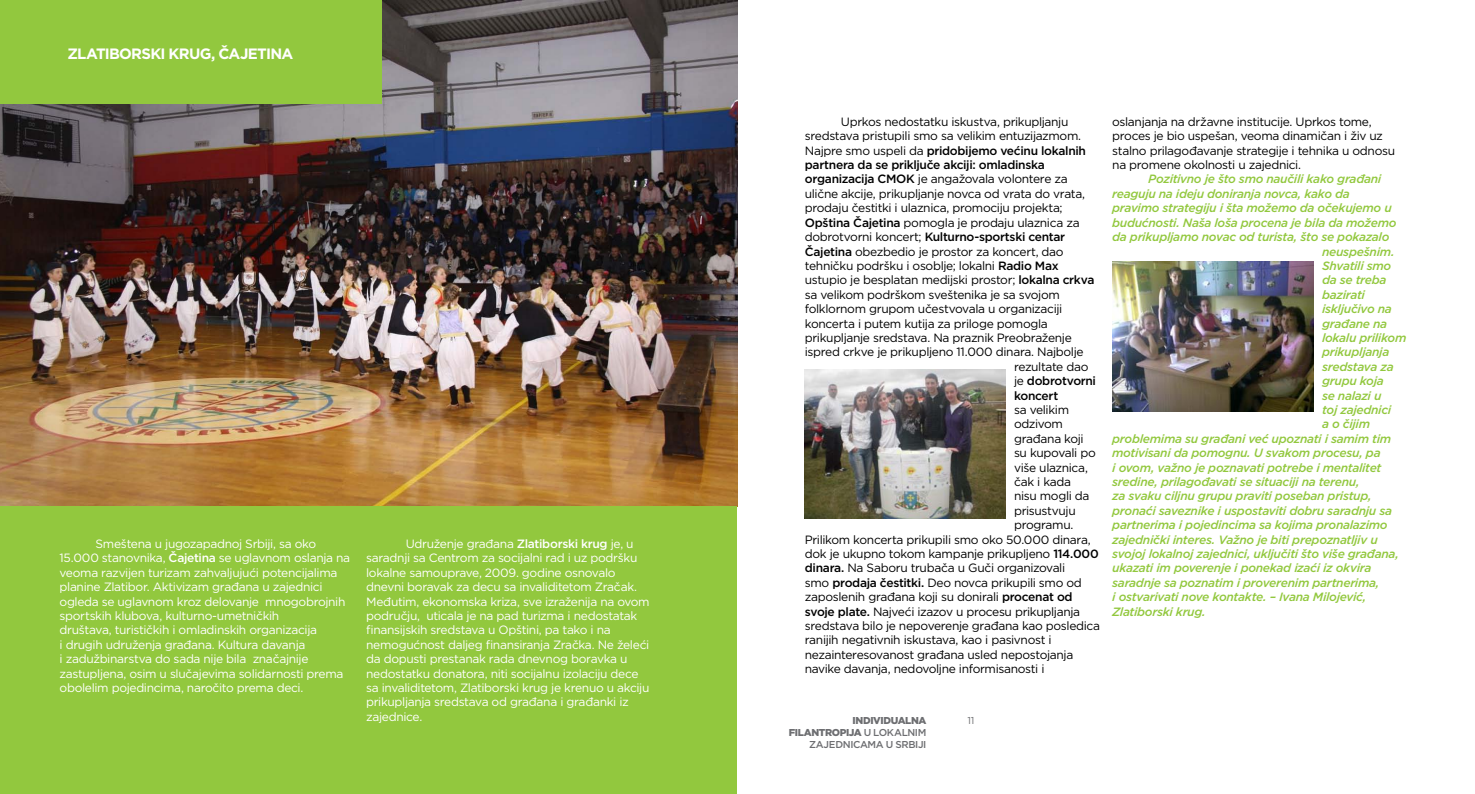
<style>
.page{position:relative;width:1475px;height:794px;background:#fff}
.page>*{position:absolute;margin:0;border:0;box-sizing:border-box;transform-origin:0 0}
.t1{font:700 15px "Gotham";letter-spacing:-.045em;color:#fff}
.t2{font:12px/14.4px "Gotham";letter-spacing:-.03em;color:#000}
.t3{font:12px/14.4px "Gotham";letter-spacing:-.03em;color:#fff}
.t4{font:italic 500 12px "Gotham";letter-spacing:-.025em;color:#92c83e}
.t5{font:500 12px "Gotham";letter-spacing:-.025em;color:#000}
.t6{font:500 10px/12px "Gotham";letter-spacing:-.035em;color:#6d6e71;text-align:right}
.t7{font:900 10px "Gotham";letter-spacing:-.04em;color:#6d6e71}
.t8{font:10px "Gotham";color:#6d6e71}
.s1{font-weight:500}
.s2{font-weight:400}
.s3{font-weight:900}
</style>
<div class="page">
<img style="left:0;top:0;width:737px;height:506px">
<img style="left:804px;top:369px;width:201px;height:150px">
<img style="left:1112px;top:261px;width:201px;height:150px">
<div style="left:0;top:0;width:381px;height:104px;background:#92c83e"></div>
<div style="left:0;top:506px;width:737px;height:288px;background:#92c83e"></div>
<p class="t1" style="left:67px;top:44px;width:227px">ZLATIBORSKI KRUG, ČAJETINA</p>
<p class="t3" style="left:60px;top:536px;width:292px;text-indent:36px">Smeštena u jugozapadnoj Srbiji, sa oko 15.000 stanovnika, <span class="s1">Čajetina</span> se uglavnom oslanja na veoma razvijen turizam zahvaljujući potencijalima planine Zlatibor. Aktivizam građana u zajednici ogleda se uglavnom kroz delovanje mnogobrojnih sportskih klubova, kulturno-umetničkih<br>društava, turističkih i omladinskih organizacija<br>i drugih udruženja građana. Kultura davanja<br>i zadužbinarstva do sada nije bila značajnije zastupljena, osim u slučajevima solidarnosti prema obolelim pojedincima, naročito prema deci.</p>
<p class="t3" style="left:366px;top:536px;width:285px;text-indent:40px">Udruženje građana <span class="s1">Zlatiborski krug</span> je, u saradnji sa Centrom za socijalni rad i uz podršku lokalne samouprave, 2009. godine osnovalo dnevni boravak za decu sa invaliditetom Zračak.<br>Međutim, ekonomska kriza, sve izraženija na ovom području, uticala je na pad turizma i nedostatak finansijskih sredstava u Opštini, pa tako i na nemogućnost daljeg finansiranja Zračka. Ne želeći da dopusti prestanak rada dnevnog boravka u nedostatku donatora, niti socijalnu izolaciju dece sa invaliditetom, Zlatiborski krug je krenuo u akciju prikupljanja sredstava od građana i građanki iz zajednice.</p>
<p class="t2" style="left:840px;top:114px;width:229px">Uprkos nedostatku iskustva, prikupljanju</p>
<p class="t2" style="left:804px;top:129px;width:278px">sredstava pristupili smo sa velikim entuzijazmom.</p>
<p class="t5" style="left:804px;top:143px;width:283px"><span class="s2">Najpre smo uspeli da</span> pridobijemo većinu lokalnih</p>
<p class="t5" style="left:804px;top:157px;width:241px">partnera da se priključe akciji: omladinska</p>
<p class="t2" style="left:804px;top:172px;width:264px"><span class="s1">organizacija CMOK</span> je angažovala volontere za</p>
<p class="t2" style="left:804px;top:186px;width:282px">ulične akcije, prikupljanje novca od vrata do vrata,</p>
<p class="t2" style="left:804px;top:201px;width:259px">prodaju čestitki i ulaznica, promociju projekta;</p>
<p class="t2" style="left:804px;top:215px;width:276px"><span class="s1">Opština Čajetina</span> pomogla je prodaju ulaznica za</p>
<p class="t5" style="left:804px;top:229px;width:262px"><span class="s2">dobrotvorni koncert;</span> Kulturno-sportski centar</p>
<p class="t2" style="left:804px;top:244px;width:260px"><span class="s1">Čajetina</span> obezbedio je prostor za koncert, dao</p>
<p class="t2" style="left:804px;top:258px;width:255px">tehničku podršku i osoblje; lokalni <span class="s1">Radio Max</span></p>
<p class="t2" style="left:804px;top:273px;width:291px">ustupio je besplatan medijski prostor; <span class="s1">lokalna crkva</span></p>
<p class="t2" style="left:804px;top:287px;width:256px">sa velikom podrškom sveštenika je sa svojom</p>
<p class="t2" style="left:804px;top:301px;width:259px">folklornom grupom učestvovala u organizaciji</p>
<p class="t2" style="left:804px;top:316px;width:244px">koncerta i putem kutija za priloge pomogla</p>
<p class="t2" style="left:804px;top:330px;width:268px">prikupljanje sredstava. Na praznik Preobraženje</p>
<p class="t2" style="left:804px;top:345px;width:280px">ispred crkve je prikupljeno 11.000 dinara. Najbolje</p>
<p class="t2" style="left:1013px;top:359px;width:76px">rezultate dao</p>
<p class="t5" style="left:1013px;top:373px;width:83px"><span class="s2">je</span> dobrotvorni</p>
<p class="t5" style="left:1013px;top:387px;width:46px">koncert</p>
<p class="t2" style="left:1013px;top:402px;width:56px">sa velikim</p>
<p class="t2" style="left:1013px;top:417px;width:50px">odzivom</p>
<p class="t2" style="left:1013px;top:431px;width:71px">građana koji</p>
<p class="t2" style="left:1013px;top:445px;width:83px">su kupovali po</p>
<p class="t2" style="left:1013px;top:460px;width:75px">više ulaznica,</p>
<p class="t2" style="left:1013px;top:474px;width:58px">čak i kada</p>
<p class="t2" style="left:1013px;top:489px;width:77px">nisu mogli da</p>
<p class="t2" style="left:1013px;top:503px;width:63px">prisustvuju</p>
<p class="t2" style="left:1013px;top:517px;width:61px">programu.</p>
<p class="t2" style="left:804px;top:532px;width:287px">Prilikom koncerta prikupili smo oko 50.000 dinara,</p>
<p class="t2" style="left:804px;top:546px;width:295px">dok je ukupno tokom kampanje prikupljeno <span class="s1">114.000</span></p>
<p class="t2" style="left:804px;top:561px;width:262px"><span class="s1">dinara.</span> Na Saboru trubača u Guči organizovali</p>
<p class="t2" style="left:804px;top:575px;width:278px">smo <span class="s1">prodaja čestitki.</span> Deo novca prikupili smo od</p>
<p class="t2" style="left:804px;top:589px;width:269px">zaposlenih građana koji su donirali <span class="s1">procenat od</span></p>
<p class="t2" style="left:804px;top:604px;width:277px"><span class="s1">svoje plate.</span> Najveći izazov u procesu prikupljanja</p>
<p class="t2" style="left:804px;top:618px;width:297px">sredstava bilo je nepoverenje građana kao posledica</p>
<p class="t2" style="left:804px;top:633px;width:248px">ranijih negativnih iskustava, kao i pasivnost i</p>
<p class="t2" style="left:804px;top:647px;width:270px">nezainteresovanost građana usled nepostojanja</p>
<p class="t2" style="left:804px;top:661px;width:241px">navike davanja, nedovoljne informisanosti i</p>
<p class="t2" style="left:1112px;top:114px;width:284px">oslanjanja na državne institucije. Uprkos tome, proces je bio uspešan, veoma dinamičan i živ uz stalno prilagođavanje strategije i tehnika u odnosu na promene okolnosti u zajednici.</p>
<p class="t4" style="left:1148px;top:171px;width:234px">Pozitivno je što smo naučili kako građani</p>
<p class="t4" style="left:1112px;top:186px;width:239px">reaguju na ideju doniranja novca, kako da</p>
<p class="t4" style="left:1112px;top:200px;width:281px">pravimo strategiju i šta možemo da očekujemo u</p>
<p class="t4" style="left:1112px;top:215px;width:286px">budućnosti. Naša loša procena je bila da možemo</p>
<p class="t4" style="left:1112px;top:229px;width:279px">da prikupljamo novac od turista, što se pokazalo</p>
<p class="t4" style="left:1321px;top:243px;width:74px">neuspešnim.</p>
<p class="t4" style="left:1321px;top:258px;width:71px">Shvatili smo</p>
<p class="t4" style="left:1321px;top:272px;width:66px">da se treba</p>
<p class="t4" style="left:1321px;top:287px;width:44px">bazirati</p>
<p class="t4" style="left:1321px;top:301px;width:71px">isključivo na</p>
<p class="t4" style="left:1321px;top:315px;width:66px">građane na</p>
<p class="t4" style="left:1321px;top:330px;width:86px">lokalu prilikom</p>
<p class="t4" style="left:1321px;top:344px;width:69px">prikupljanja</p>
<p class="t4" style="left:1321px;top:359px;width:73px">sredstava za</p>
<p class="t4" style="left:1321px;top:373px;width:63px">grupu koja</p>
<p class="t4" style="left:1321px;top:387px;width:61px">se nalazi u</p>
<p class="t4" style="left:1321px;top:402px;width:71px">toj zajednici</p>
<p class="t4" style="left:1321px;top:416px;width:50px">a o čijim</p>
<p class="t4" style="left:1112px;top:431px;width:280px">problemima su građani već upoznati i samim tim</p>
<p class="t4" style="left:1112px;top:445px;width:270px">motivisani da pomognu. U svakom procesu, pa</p>
<p class="t4" style="left:1112px;top:459px;width:271px">i ovom, važno je poznavati potrebe i mentalitet</p>
<p class="t4" style="left:1112px;top:474px;width:249px">sredine, prilagođavati se situaciji na terenu,</p>
<p class="t4" style="left:1112px;top:488px;width:261px">za svaku ciljnu grupu praviti poseban pristup,</p>
<p class="t4" style="left:1112px;top:503px;width:281px">pronaći saveznike i uspostaviti dobru saradnju sa</p>
<p class="t4" style="left:1112px;top:517px;width:277px">partnerima i pojedincima sa kojima pronalazimo</p>
<p class="t4" style="left:1112px;top:531px;width:267px">zajednički interes. Važno je biti prepoznatljiv u</p>
<p class="t4" style="left:1112px;top:546px;width:288px">svojoj lokalnoj zajednici, uključiti što više građana,</p>
<p class="t4" style="left:1112px;top:560px;width:261px">ukazati im poverenje i ponekad izaći iz okvira</p>
<p class="t4" style="left:1112px;top:575px;width:269px">saradnje sa poznatim i proverenim partnerima,</p>
<p class="t4" style="left:1112px;top:589px;width:255px">i ostvarivati nove kontakte. – Ivana Milojević,</p>
<p class="t4" style="left:1112px;top:603px;width:95px">Zlatiborski krug.</p>
<p class="t7" style="left:852px;top:713px;width:75px">INDIVIDUALNA</p>
<p class="t8" style="left:967px;top:714px;width:8px">11</p>
<p class="t6" style="left:788px;top:726px;width:139px"><span class="s3">FILANTROPIJA</span> U LOKALNIM<br>ZAJEDNICAMA U SRBIJI</p>
</div>
